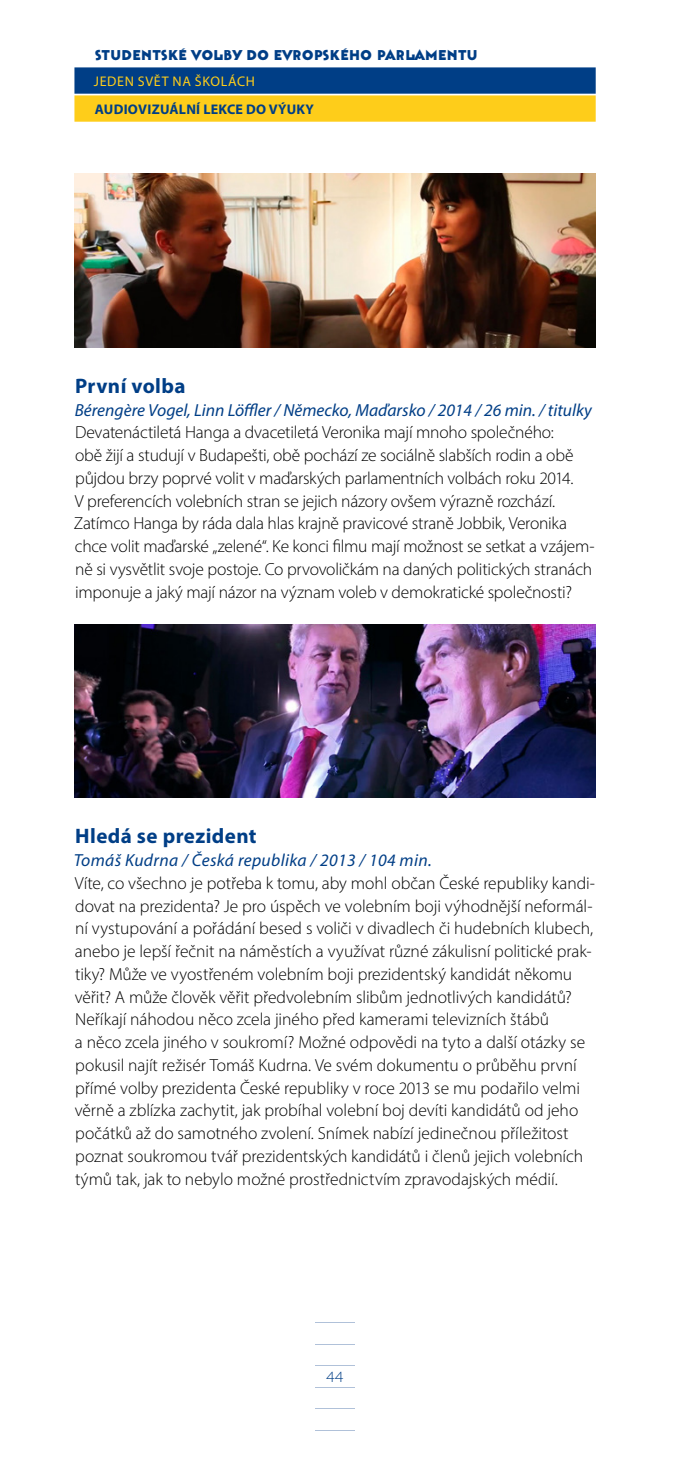
<style>
.page{position:relative;width:695px;height:1474px;background:#fff}
.page>*{position:absolute;margin:0;border:0;box-sizing:border-box;transform-origin:0 0}
.t1{font:700 21px "Myriad Pro";letter-spacing:.02em;color:#003e86}
.t2{font:300 17.5px/22.8px "Myriad Pro";letter-spacing:-.005em;color:#000}
.t3{font:italic 17.5px "Myriad Pro";color:#003e86}
.t4{font:italic 17.5px "Myriad Pro";letter-spacing:.02em;color:#003e86}
.t5{font:300 semi-expanded 15.75px "Myriad Pro";color:#003e86}
.t6{font:900 14px "Bahnhof";letter-spacing:.04em;color:#003e86}
.t7{font:700 14px "Myriad Pro";letter-spacing:.02em;color:#003e86}
.t8{font:14px "Myriad Pro";letter-spacing:.045em;color:#fecd1a}
</style>
<div class="page">
<hr style="left:315px;top:1322px;width:40px;height:1px;background:#b0c1d9">
<hr style="left:315px;top:1343px;width:40px;height:1px;background:#b0c1d9">
<hr style="left:315px;top:1365px;width:40px;height:1px;background:#b0c1d9">
<hr style="left:315px;top:1386px;width:40px;height:1px;background:#b0c1d9">
<hr style="left:315px;top:1408px;width:40px;height:1px;background:#b0c1d9">
<hr style="left:315px;top:1429px;width:40px;height:1px;background:#b0c1d9">
<img style="left:74px;top:174px;width:521px;height:173px">
<img style="left:74px;top:624px;width:521px;height:173px">
<div style="left:74px;top:67px;width:521px;height:27px;background:#003e86"></div>
<div style="left:74px;top:95px;width:521px;height:27px;background:#fecd1a"></div>
<p class="t6" style="left:95px;top:47px;width:384px">STUDENTSKÉ VOLBY DO EVROPSKÉHO PARLAMENTU</p>
<p class="t8" style="left:94px;top:72px;width:162px">JEDEN SVĚT NA ŠKOLÁCH</p>
<p class="t7" style="left:95px;top:100px;width:220px">AUDIOVIZUÁLNÍ LEKCE DO VÝUKY</p>
<p class="t1" style="left:75px;top:372px;width:112px">První volba</p>
<p class="t3" style="left:75px;top:399px;width:518px">Bérengère Vogel, Linn Löffler / Německo, Maďarsko / 2014 / 26 min. / titulky</p>
<p class="t2" style="left:74px;top:421px;width:522px">Devatenáctiletá Hanga a dvacetiletá Veronika mají mnoho společného:<br>obě žijí a studují v Budapešti, obě pochází ze sociálně slabších rodin a obě půjdou brzy poprvé volit v maďarských parlamentních volbách roku 2014.<br>V preferencích volebních stran se jejich názory ovšem výrazně rozchází.<br>Zatímco Hanga by ráda dala hlas krajně pravicové straně Jobbik, Veronika chce volit maďarské „zelené“. Ke konci filmu mají možnost se setkat a vzájem&shy;ně si vysvětlit svoje postoje. Co prvovoličkám na daných politických stranách imponuje a jaký mají názor na význam voleb v demokratické společnosti?</p>
<p class="t1" style="left:75px;top:822px;width:183px">Hledá se prezident</p>
<p class="t4" style="left:74px;top:849px;width:359px">Tomáš Kudrna / Česká republika / 2013 / 104 min.</p>
<p class="t2" style="left:75px;top:871px;width:521px">Víte, co všechno je potřeba k tomu, aby mohl občan České republiky kandi&shy;dovat na prezidenta? Je pro úspěch ve volebním boji výhodnější neformál&shy;ní vystupování a pořádání besed s voliči v divadlech či hudebních klubech, anebo je lepší řečnit na náměstích a využívat různé zákulisní politické prak&shy;tiky? Může ve vyostřeném volebním boji prezidentský kandidát někomu věřit? A může člověk věřit předvolebním slibům jednotlivých kandidátů?<br>Neříkají náhodou něco zcela jiného před kamerami televizních štábů<br>a něco zcela jiného v soukromí? Možné odpovědi na tyto a další otázky se pokusil najít režisér Tomáš Kudrna. Ve svém dokumentu o průběhu první přímé volby prezidenta České republiky v roce 2013 se mu podařilo velmi věrně a zblízka zachytit, jak probíhal volební boj devíti kandidátů od jeho počátků až do samotného zvolení. Snímek nabízí jedinečnou příležitost poznat soukromou tvář prezidentských kandidátů i členů jejich volebních týmů tak, jak to nebylo možné prostřednictvím zpravodajských médií.</p>
<p class="t5" style="left:326px;top:1366px;width:19px">44</p>
</div>
